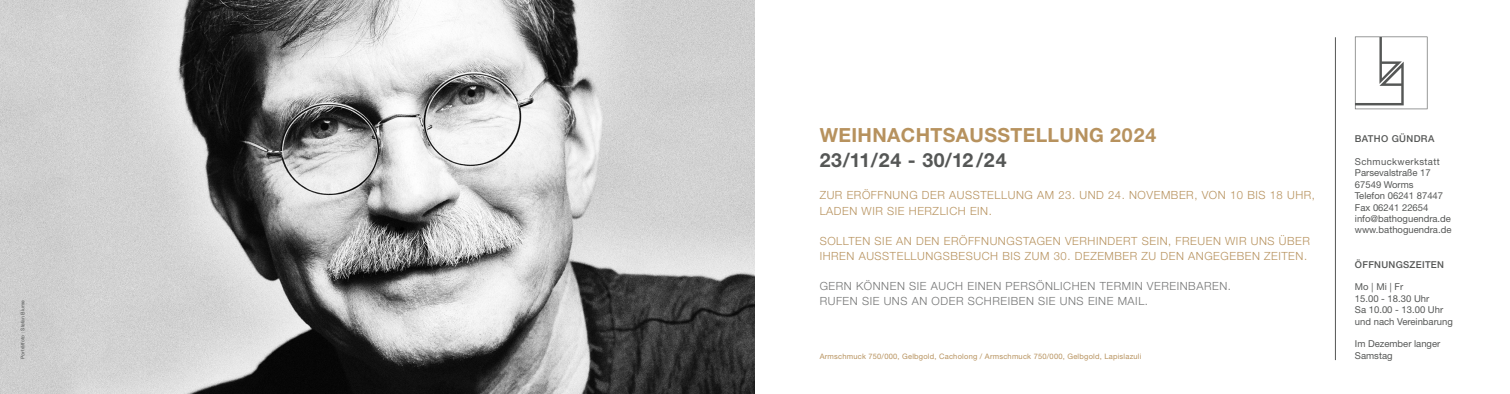
<style>
.page{position:relative;width:1510px;height:394px;background:#fff}
.page>*{position:absolute;margin:0;border:0;box-sizing:border-box;transform-origin:0 0}
.t1{font:700 19.5px "Helvetica Neue LT";letter-spacing:.02em;color:#b7925e}
.t2{font:700 19.5px "Helvetica Neue LT";letter-spacing:.025em;color:#555756}
.t3{font:300 11.25px/15px "Helvetica Neue LT";letter-spacing:.05em;color:#b7925e}
.t4{font:300 11.25px/15px "Helvetica Neue LT";letter-spacing:.05em;color:#737474}
.t5{font:9.5px/11.4px "Helvetica Neue LT";color:#555756}
.t6{font:500 9.5px "Helvetica Neue LT";letter-spacing:.03em;color:#555756}
.t7{font:7.5px "Helvetica Neue LT";letter-spacing:.03em;color:#b7925e}
.t8{font:5px "Helvetica Neue LT";color:#555756}
.s1{font-family:"Minion Pro"}
</style>
<div class="page">
<img style="left:0;top:0;width:755px;height:393px">
<svg style="left:1354px;top:36px;width:73px;height:73px"></svg>
<hr style="left:1335px;top:37px;width:1px;height:322px;background:#555756">
<p class="t8" style="left:20px;top:358px;width:60px;rotate:-90deg">Porträtfoto : Stefan Blume</p>
<h1 class="t1" style="left:819px;top:123px;width:338px">WEIHNACHTSAUSSTELLUNG 2024</h1>
<h1 class="t2" style="left:819px;top:147px;width:188px">23/11/24 - 30/12 /24</h1>
<p class="t3" style="left:819px;top:187px;width:497px">ZUR ERÖFFNUNG DER AUSSTELLUNG AM 23. UND 24. NOVEMBER, VON 10 BIS 18 UHR,<br>LADEN WIR SIE HERZLICH EIN.</p>
<p class="t3" style="left:819px;top:232px;width:492px">SOLLTEN SIE AN DEN ERÖFFNUNGSTAGEN VERHINDERT SEIN, FREUEN WIR UNS ÜBER<br>IHREN AUSSTELLUNGSBESUCH BIS ZUM 30. DEZEMBER ZU DEN ANGEGEBEN ZEITEN.</p>
<p class="t4" style="left:819px;top:277px;width:413px">GERN KÖNNEN SIE AUCH EINEN PERSÖNLICHEN TERMIN VEREINBAREN.<br>RUFEN SIE UNS AN ODER SCHREIBEN SIE UNS EINE MAIL.</p>
<p class="t7" style="left:819px;top:351px;width:323px">Armschmuck 750/000, Gelbgold, Cacholong / Armschmuck 750/000, Gelbgold, Lapislazuli</p>
<p class="t6" style="left:1354px;top:133px;width:81px">BATHO GÜNDRA</p>
<p class="t5" style="left:1354px;top:155px;width:98px">Schmuckwerkstatt<br>Parsevalstraße 17<br>67549 Worms<br>Telefon 06241 87447<br>Fax 06241 22654 info@bathoguendra.de www.bathoguendra.de</p>
<p class="t6" style="left:1354px;top:258px;width:91px">ÖFFNUNGSZEITEN</p>
<p class="t5" style="left:1354px;top:281px;width:99px">Mo <span class="s1">|</span> Mi <span class="s1">|</span> Fr<br>15.00 - 18.30 Uhr<br>Sa 10.00 - 13.00 Uhr und nach Vereinbarung</p>
<p class="t5" style="left:1354px;top:338px;width:87px">Im Dezember langer</p>
<p class="t5" style="left:1354px;top:349px;width:39px">Samstag</p>
</div>
